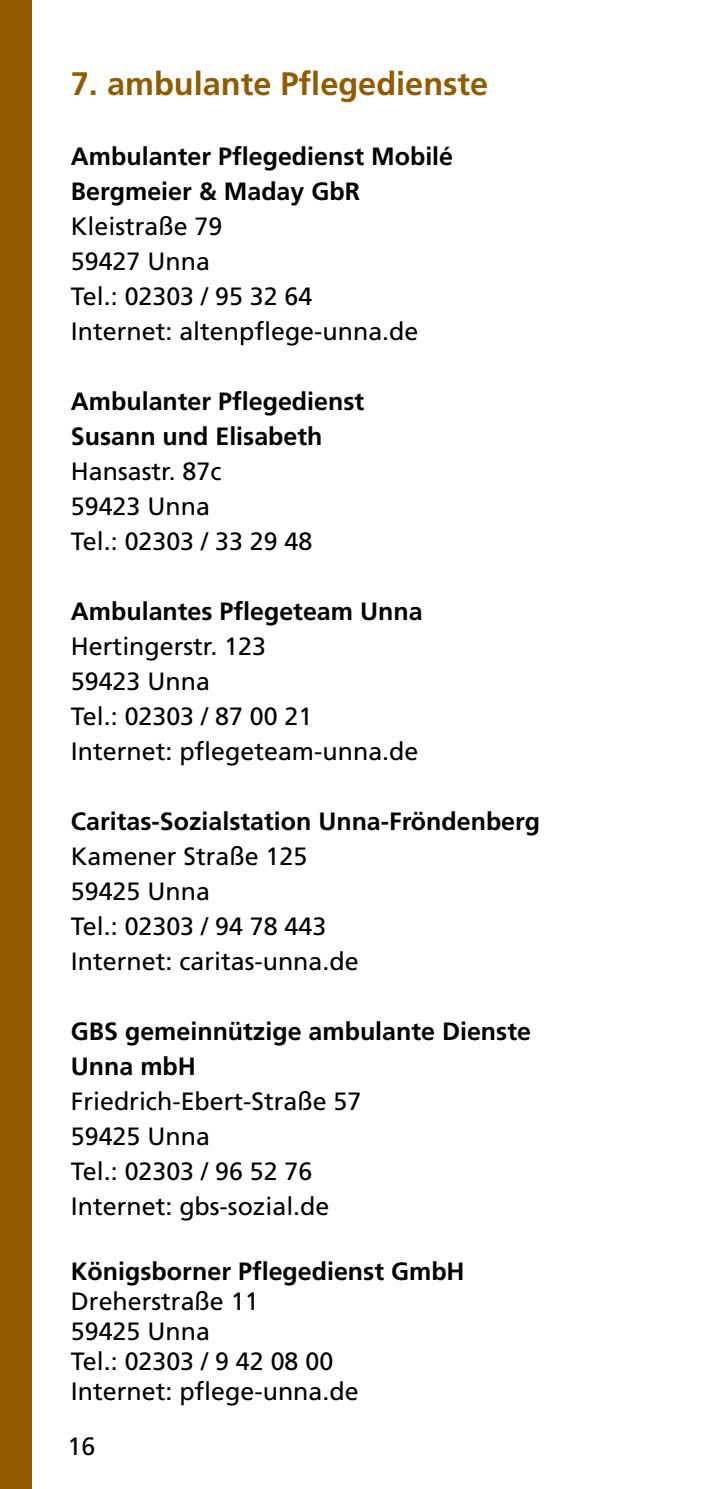
<style>
.page{position:relative;width:702px;height:1489px;background:#fff}
.page>*{position:absolute;margin:0;border:0;box-sizing:border-box;transform-origin:0 0}
.t1{font:700 32.5px "Frutiger LT Std";color:#935b00}
.t2{font:25px/35px "Frutiger LT Std";color:#000}
.t3{font:700 25px/35px "Frutiger LT Std";color:#000}
</style>
<div class="page">
<div style="left:0;top:0;width:32px;height:1488px;background:#935b00"></div>
<h1 class="t1" style="left:71px;top:64px;width:419px">7. ambulante Pflegedienste</h1>
<p class="t3" style="left:71px;top:139px;width:384px">Ambulanter Pflegedienst Mobilé<br>Bergmeier &amp; Maday GbR</p>
<p class="t2" style="left:71px;top:209px;width:349px">Kleistraße 79<br>59427 Unna<br>Tel.: 02303 / 95 32 64<br>Internet: altenpflege-unna.de</p>
<p class="t3" style="left:71px;top:384px;width:295px">Ambulanter Pflegedienst<br>Susann und Elisabeth</p>
<p class="t2" style="left:71px;top:454px;width:243px">Hansastr. 87c<br>59423 Unna<br>Tel.: 02303 / 33 29 48</p>
<p class="t3" style="left:71px;top:594px;width:353px">Ambulantes Pflegeteam Unna</p>
<p class="t2" style="left:71px;top:629px;width:349px">Hertingerstr. 123<br>59423 Unna<br>Tel.: 02303 / 87 00 21<br>Internet: pflegeteam-unna.de</p>
<p class="t3" style="left:71px;top:804px;width:471px">Caritas-Sozialstation Unna-Fröndenberg</p>
<p class="t2" style="left:71px;top:839px;width:289px">Kamener Straße 125<br>59425 Unna<br>Tel.: 02303 / 94 78 443<br>Internet: caritas-unna.de</p>
<p class="t3" style="left:71px;top:1014px;width:461px">GBS gemeinnützige ambulante Dienste<br>Unna mbH</p>
<p class="t2" style="left:71px;top:1084px;width:292px">Friedrich-Ebert-Straße 57<br>59425 Unna<br>Tel.: 02303 / 96 52 76<br>Internet: gbs-sozial.de</p>
<p class="t3" style="left:71px;top:1254px;width:395px">Königsborner Pflegedienst GmbH</p>
<p class="t2" style="left:71px;top:1286px;width:289px;line-height:30px">Dreherstraße 11<br>59425 Unna<br>Tel.: 02303 / 9 42 08 00<br>Internet: pflege-unna.de</p>
<p class="t2" style="left:68px;top:1428px;width:29px">16</p>
</div>
